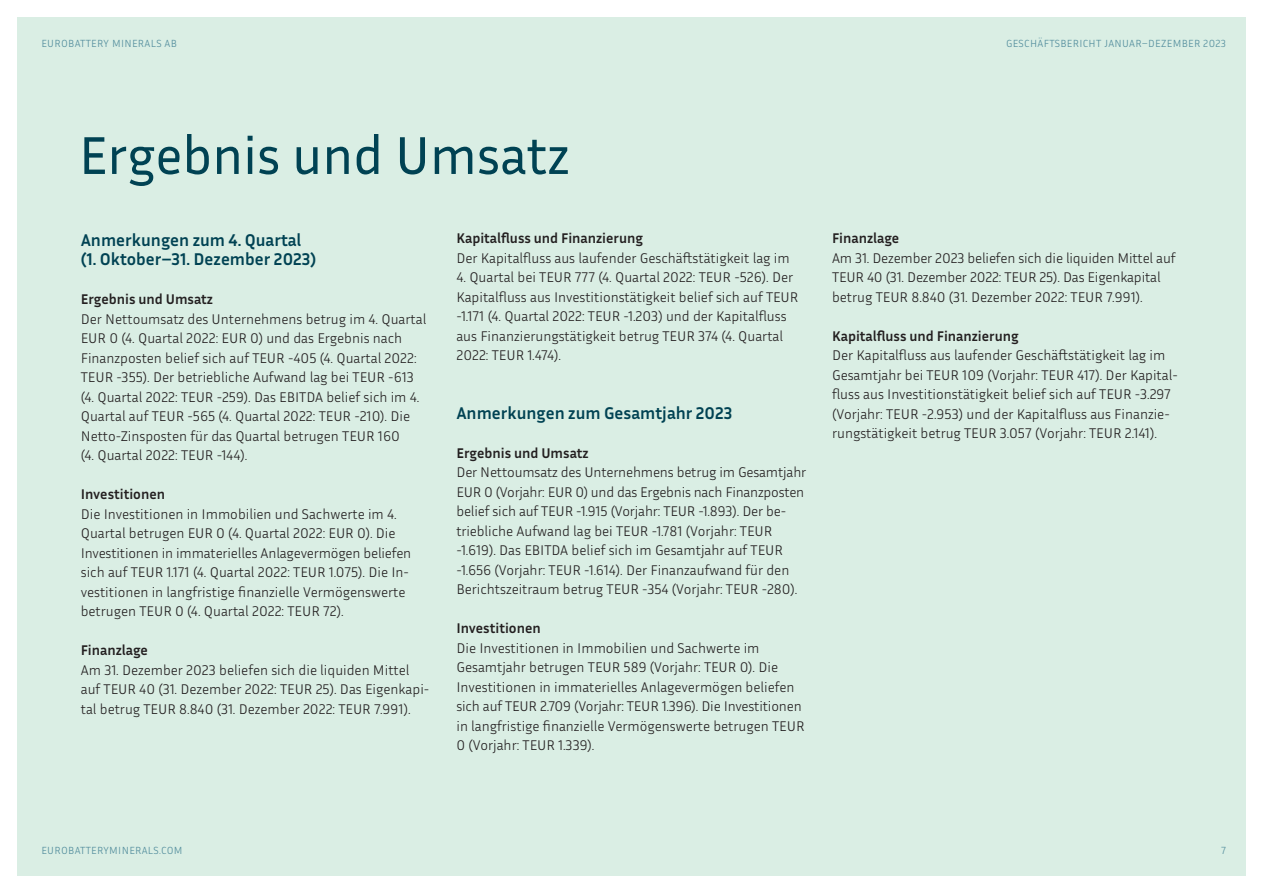
<style>
.page{position:relative;width:1263px;height:893px;background:#fff}
.page>*{position:absolute;margin:0;border:0;box-sizing:border-box;transform-origin:0 0}
.t1{font:54px "Inria Sans";color:#004253}
.t2{font:700 17.25px/19.5px "Inria Sans";color:#004253}
.t3{font:300 14.25px/19.5px "Inria Sans";color:#231f20}
.t4{font:700 14.25px "Inria Sans";color:#231f20}
.t5{font:300 10.5px "Inria Sans";letter-spacing:.03em;color:#518c9c}
</style>
<div class="page">
<div style="left:17px;top:17px;width:1229px;height:859px;background:#daeee4"></div>
<p class="t5" style="left:41px;top:36px;width:137px">EUROBATTERY MINERALS AB</p>
<p class="t5" style="left:1006px;top:36px;width:222px">GESCHÄFTSBERICHT JANUAR–DEZEMBER 2023</p>
<h1 class="t1" style="left:79px;top:120px;width:492px">Ergebnis und Umsatz</h1>
<p class="t2" style="left:81px;top:230px;width:237px">Anmerkungen zum 4. Quartal (1. Oktober–31. Dezember 2023)</p>
<p class="t4" style="left:81px;top:290px;width:134px">Ergebnis und Umsatz</p>
<p class="t3" style="left:81px;top:308px;width:347px">Der Nettoumsatz des Unternehmens betrug im 4. Quartal EUR 0 (4. Quartal 2022: EUR 0) und das Ergebnis nach Finanzposten belief sich auf TEUR -405 (4. Quartal 2022:<br>TEUR -355). Der betriebliche Aufwand lag bei TEUR -613 (4. Quartal 2022: TEUR -259). Das EBITDA belief sich im 4.<br>Quartal auf TEUR -565 (4. Quartal 2022: TEUR -210). Die Netto-Zinsposten für das Quartal betrugen TEUR 160<br>(4. Quartal 2022: TEUR -144).</p>
<p class="t4" style="left:81px;top:485px;width:86px">Investitionen</p>
<p class="t3" style="left:81px;top:503px;width:332px">Die Investitionen in Immobilien und Sachwerte im 4.<br>Quartal betrugen EUR 0 (4. Quartal 2022: EUR 0). Die Investitionen in immaterielles Anlagevermögen beliefen sich auf TEUR 1.171 (4. Quartal 2022: TEUR 1.075). Die In&shy;vestitionen in langfristige finanzielle Vermögenswerte betrugen TEUR 0 (4. Quartal 2022: TEUR 72).</p>
<p class="t4" style="left:81px;top:641px;width:69px">Finanzlage</p>
<p class="t3" style="left:81px;top:659px;width:350px">Am 31. Dezember 2023 beliefen sich die liquiden Mittel auf TEUR 40 (31. Dezember 2022: TEUR 25). Das Eigenkapi&shy;tal betrug TEUR 8.840 (31. Dezember 2022: TEUR 7.991).</p>
<p class="t4" style="left:456px;top:229px;width:188px">Kapitalfluss und Finanzierung</p>
<p class="t3" style="left:456px;top:247px;width:335px">Der Kapitalfluss aus laufender Geschäftstätigkeit lag im</p>
<p class="t3" style="left:456px;top:267px;width:343px">4. Quartal bei TEUR 777 (4. Quartal 2022: TEUR -526). Der Kapitalfluss aus Investitionstätigkeit belief sich auf TEUR -1.171 (4. Quartal 2022: TEUR -1.203) und der Kapitalfluss aus Finanzierungstätigkeit betrug TEUR 374 (4. Quartal 2022: TEUR 1.474).</p>
<p class="t2" style="left:456px;top:403px;width:278px">Anmerkungen zum Gesamtjahr 2023</p>
<p class="t4" style="left:456px;top:444px;width:134px">Ergebnis und Umsatz</p>
<p class="t3" style="left:456px;top:462px;width:351px">Der Nettoumsatz des Unternehmens betrug im Gesamtjahr EUR 0 (Vorjahr: EUR 0) und das Ergebnis nach Finanzposten belief sich auf TEUR -1.915 (Vorjahr: TEUR -1.893). Der be&shy;triebliche Aufwand lag bei TEUR -1.781 (Vorjahr: TEUR -1.619). Das EBITDA belief sich im Gesamtjahr auf TEUR -1.656 (Vorjahr: TEUR -1.614). Der Finanzaufwand für den Berichtszeitraum betrug TEUR -354 (Vorjahr: TEUR -280).</p>
<p class="t4" style="left:456px;top:619px;width:86px">Investitionen</p>
<p class="t3" style="left:456px;top:637px;width:350px">Die Investitionen in Immobilien und Sachwerte im Gesamtjahr betrugen TEUR 589 (Vorjahr: TEUR 0). Die Investitionen in immaterielles Anlagevermögen beliefen sich auf TEUR 2.709 (Vorjahr: TEUR 1.396). Die Investitionen in langfristige finanzielle Vermögenswerte betrugen TEUR 0 (Vorjahr: TEUR 1.339).</p>
<p class="t4" style="left:832px;top:229px;width:69px">Finanzlage</p>
<p class="t3" style="left:832px;top:247px;width:345px">Am 31. Dezember 2023 beliefen sich die liquiden Mittel auf<br>TEUR 40 (31. Dezember 2022: TEUR 25). Das Eigenkapital betrug TEUR 8.840 (31. Dezember 2022: TEUR 7.991).</p>
<p class="t4" style="left:832px;top:327px;width:188px">Kapitalfluss und Finanzierung</p>
<p class="t3" style="left:832px;top:345px;width:347px">Der Kapitalfluss aus laufender Geschäftstätigkeit lag im Gesamtjahr bei TEUR 109 (Vorjahr: TEUR 417). Der Kapital&shy;fluss aus Investitionstätigkeit belief sich auf TEUR -3.297 (Vorjahr: TEUR -2.953) und der Kapitalfluss aus Finanzie&shy;rungstätigkeit betrug TEUR 3.057 (Vorjahr: TEUR 2.141).</p>
<p class="t5" style="left:41px;top:843px;width:143px">EUROBATTERYMINERALS.COM</p>
<p class="t5" style="left:1221px;top:843px;width:6px">7</p>
</div>
